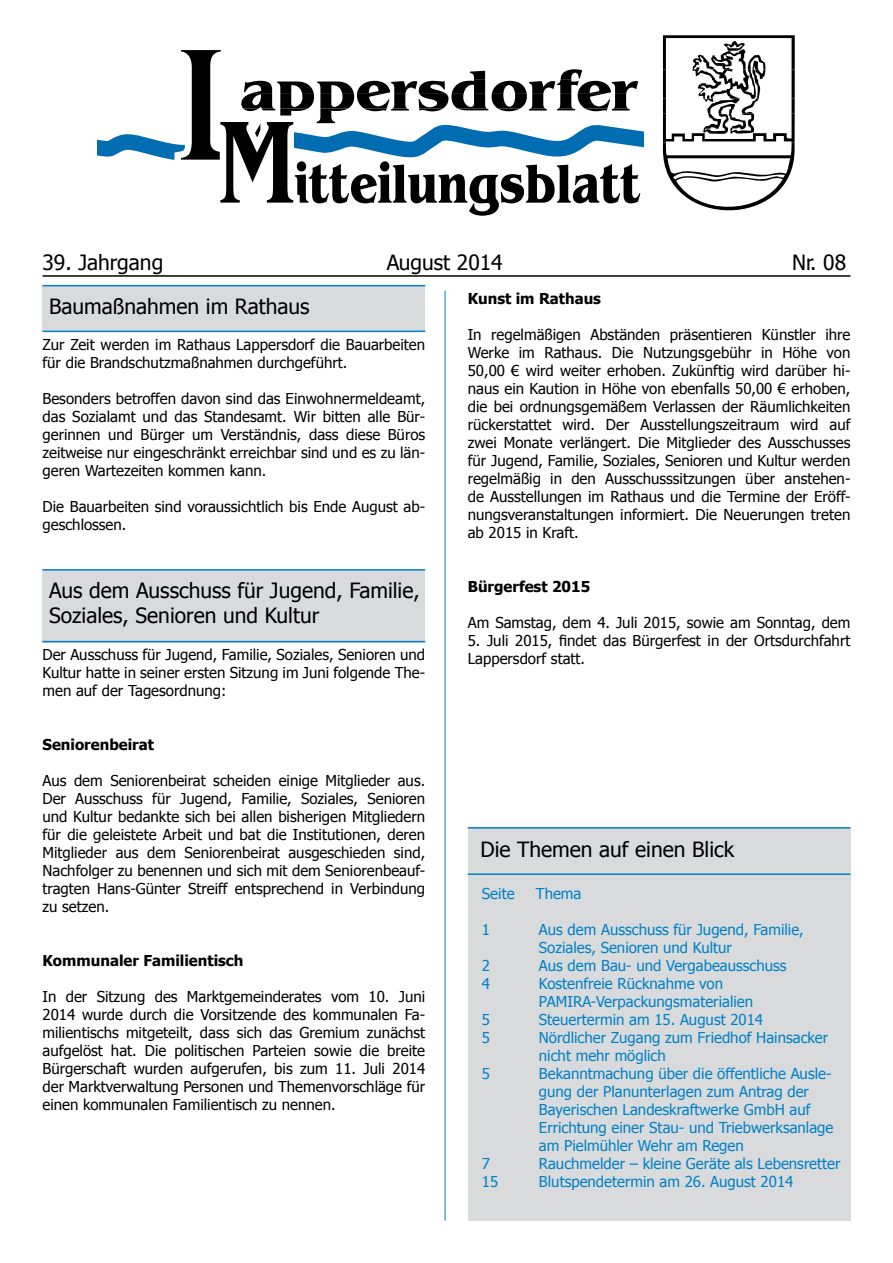
<style>
.page{position:relative;width:893px;height:1263px;background:#fff}
.page>*{position:absolute;margin:0;border:0;box-sizing:border-box;transform-origin:0 0}
.t1{font:21px/25.2px "Tahoma";color:#000}
.t2{font:15px/18px "Tahoma";color:#000;text-align:justify}
.t3{font:15px/18px "Tahoma";color:#0081c7}
.t4{font:700 15px "Tahoma";color:#000}
</style>
<div class="page">
<hr style="left:43px;top:275px;width:807px;height:2px;background:#000">
<hr style="left:445px;top:291px;width:1px;height:929px;background:#0081c7">
<svg style="left:663px;top:35px;width:132px;height:176px"></svg>
<svg style="left:97px;top:50px;width:546px;height:166px"></svg>
<div style="left:43px;top:285px;width:382px;height:47px;background:#d9dadb"></div>
<hr style="left:43px;top:285px;width:382px;height:1px;background:#0081c7">
<hr style="left:43px;top:331px;width:382px;height:1px;background:#0081c7">
<div style="left:43px;top:569px;width:382px;height:73px;background:#d9dadb"></div>
<hr style="left:43px;top:569px;width:382px;height:2px;background:#0081c7">
<hr style="left:43px;top:641px;width:382px;height:1px;background:#0081c7">
<div style="left:468px;top:827px;width:382px;height:393px;background:#d9dadb"></div>
<hr style="left:468px;top:827px;width:382px;height:2px;background:#0081c7">
<hr style="left:468px;top:873px;width:382px;height:2px;background:#0081c7">
<h1 class="t1" style="left:43px;top:249px;width:122px">39. Jahrgang</h1>
<h1 class="t1" style="left:387px;top:249px;width:117px">August 2014</h1>
<h1 class="t1" style="left:792px;top:249px;width:56px">Nr. 08</h1>
<h1 class="t1" style="left:49px;top:292px;width:262px">Baumaßnahmen im Rathaus</h1>
<p class="t2" style="left:43px;top:335px;width:384px">Zur Zeit werden im Rathaus Lappersdorf die Bauarbeiten für die Brandschutzmaßnahmen durchgeführt.</p>
<p class="t2" style="left:43px;top:389px;width:384px">Besonders betroffen davon sind das Einwohnermeldeamt, das Sozialamt und das Standesamt. Wir bitten alle Bür&shy;gerinnen und Bürger um Verständnis, dass diese Büros zeitweise nur eingeschränkt erreichbar sind und es zu län&shy;geren Wartezeiten kommen kann.</p>
<p class="t2" style="left:43px;top:497px;width:384px">Die Bauarbeiten sind voraussichtlich bis Ende August ab&shy;geschlossen.</p>
<p class="t4" style="left:468px;top:288px;width:135px">Kunst im Rathaus</p>
<p class="t2" style="left:468px;top:325px;width:384px">In regelmäßigen Abständen präsentieren Künstler ihre Werke im Rathaus. Die Nutzungsgebühr in Höhe von 50,00 € wird weiter erhoben. Zukünftig wird darüber hi&shy;naus ein Kaution in Höhe von ebenfalls 50,00 € erhoben, die bei ordnungsgemäßem Verlassen der Räumlichkeiten rückerstattet wird. Der Ausstellungszeitraum wird auf zwei Monate verlängert. Die Mitglieder des Ausschusses für Jugend, Familie, Soziales, Senioren und Kultur werden regelmäßig in den Ausschusssitzungen über anstehen&shy;de Ausstellungen im Rathaus und die Termine der Eröff&shy;nungsveranstaltungen informiert. Die Neuerungen treten ab 2015 in Kraft.</p>
<h1 class="t1" style="left:49px;top:577px;width:372px">Aus dem Ausschuss für Jugend, Familie,<br>Soziales, Senioren und Kultur</h1>
<p class="t2" style="left:43px;top:645px;width:384px">Der Ausschuss für Jugend, Familie, Soziales, Senioren und Kultur hatte in seiner ersten Sitzung im Juni folgende The&shy;men auf der Tagesordnung:</p>
<p class="t4" style="left:43px;top:734px;width:113px">Seniorenbeirat</p>
<p class="t2" style="left:43px;top:771px;width:384px">Aus dem Seniorenbeirat scheiden einige Mitglieder aus.<br>Der Ausschuss für Jugend, Familie, Soziales, Senioren und Kultur bedankte sich bei allen bisherigen Mitgliedern für die geleistete Arbeit und bat die Institutionen, deren Mitglieder aus dem Seniorenbeirat ausgeschieden sind, Nachfolger zu benennen und sich mit dem Seniorenbeauf&shy;tragten Hans-Günter Streiff entsprechend in Verbindung zu setzen.</p>
<p class="t4" style="left:43px;top:950px;width:202px">Kommunaler Familientisch</p>
<p class="t2" style="left:43px;top:987px;width:384px">In der Sitzung des Marktgemeinderates vom 10. Juni 2014 wurde durch die Vorsitzende des kommunalen Fa&shy;milientischs mitgeteilt, dass sich das Gremium zunächst aufgelöst hat. Die politischen Parteien sowie die breite Bürgerschaft wurden aufgerufen, bis zum 11. Juli 2014 der Marktverwaltung Personen und Themenvorschläge für einen kommunalen Familientisch zu nennen.</p>
<p class="t4" style="left:468px;top:576px;width:124px">Bürgerfest 2015</p>
<p class="t2" style="left:468px;top:613px;width:384px">Am Samstag, dem 4. Juli 2015, sowie am Sonntag, dem</p>
<p class="t2" style="left:468px;top:631px;width:384px">5. Juli 2015, findet das Bürgerfest in der Ortsdurchfahrt<br>Lappersdorf statt.</p>
<h1 class="t1" style="left:480px;top:836px;width:255px">Die Themen auf einen Blick</h1>
<p class="t3" style="left:482px;top:884px;width:34px">Seite</p>
<p class="t3" style="left:536px;top:884px;width:47px">Thema</p>
<p class="t3" style="left:482px;top:920px;width:10px">1</p>
<p class="t3" style="left:539px;top:920px;width:266px">Aus dem Ausschuss für Jugend, Familie,<br>Soziales, Senioren und Kultur</p>
<p class="t3" style="left:482px;top:956px;width:10px">2</p>
<p class="t3" style="left:539px;top:956px;width:249px">Aus dem Bau- und Vergabeausschuss</p>
<p class="t3" style="left:482px;top:974px;width:10px">4</p>
<p class="t3" style="left:539px;top:974px;width:216px">Kostenfreie Rücknahme von<br>PAMIRA-Verpackungsmaterialien</p>
<p class="t3" style="left:482px;top:1010px;width:10px">5</p>
<p class="t3" style="left:539px;top:1010px;width:226px">Steuertermin am 15. August 2014</p>
<p class="t3" style="left:482px;top:1028px;width:10px">5</p>
<p class="t3" style="left:539px;top:1028px;width:291px">Nördlicher Zugang zum Friedhof Hainsacker nicht mehr möglich</p>
<p class="t3" style="left:482px;top:1064px;width:10px">5</p>
<p class="t3" style="left:539px;top:1064px;width:296px">Bekanntmachung über die öffentliche Ausle&shy;gung der Planunterlagen zum Antrag der Bayerischen Landeskraftwerke GmbH auf Errichtung einer Stau- und Triebwerksanlage am Pielmühler Wehr am Regen</p>
<p class="t3" style="left:482px;top:1154px;width:10px">7</p>
<p class="t3" style="left:539px;top:1154px;width:303px">Rauchmelder – kleine Geräte als Lebensretter</p>
<p class="t3" style="left:482px;top:1172px;width:18px">15</p>
<p class="t3" style="left:539px;top:1172px;width:256px">Blutspendetermin am 26. August 2014</p>
</div>
